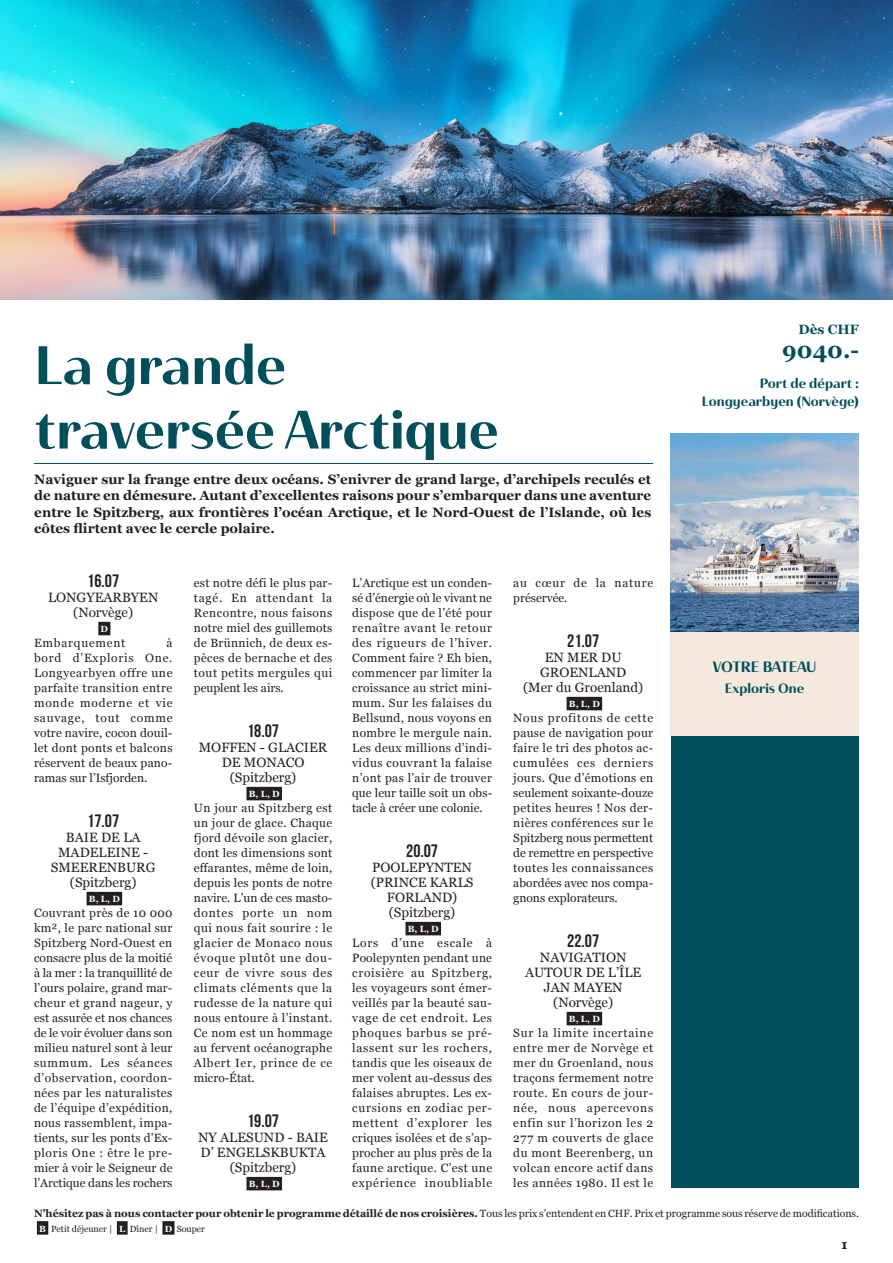
<style>
.page{position:relative;width:893px;height:1263px;background:#fff}
.page>*{position:absolute;margin:0;border:0;box-sizing:border-box;transform-origin:0 0}
.t1{font:54px/64.5px "Haboro Contrast Nor Bol";color:#004f5a}
.t2{font:700 22.5px "Georgia";color:#004f5a}
.t3{font:18px "Bebas Neue";color:#231f20}
.t4{font:15px "Haboro Contrast Nor Bol";letter-spacing:-.015em;color:#004f5a}
.t5{font:700 13.5px/16.2px "Georgia";color:#231f20;text-align:justify}
.t6{font:13.5px/15px "Georgia";color:#231f20;text-align:center}
.t7{font:13.5px/18px "Haboro Contrast Nor Bol";color:#004f5a;text-align:right}
.t8{font:700 13.5px "Georgia";color:#004f5a}
.t9{font:13.05px "Young Serif";color:#231f20}
.t10{font:12px/15px "Georgia";letter-spacing:.03em;color:#231f20;text-align:justify}
.t11{font:12px/15px "Georgia";letter-spacing:.06em;color:#231f20}
.t12{font:12px "Georgia";letter-spacing:.065em;color:#231f20}
.t13{font:700 10.5px "Georgia";color:#231f20}
.t14{font:700 9px "Georgia";color:#fff}
.t15{font:9px "Georgia";color:#231f20}
.s1{font-weight:400}
.s2{font-weight:700;color:#fff}
</style>
<div class="page">
<div style="left:37px;top:1221px;width:11px;height:14px;background:#231f20"></div>
<div style="left:117px;top:1221px;width:11px;height:14px;background:#231f20"></div>
<div style="left:162px;top:1221px;width:13px;height:14px;background:#231f20"></div>
<hr style="left:34px;top:463px;width:619px;height:1px;background:#004f5a">
<div style="left:246px;top:787px;width:36px;height:13px;background:#231f20"></div>
<div style="left:246px;top:1177px;width:36px;height:13px;background:#231f20"></div>
<div style="left:405px;top:922px;width:36px;height:13px;background:#231f20"></div>
<div style="left:98px;top:622px;width:12px;height:13px;background:#231f20"></div>
<div style="left:87px;top:892px;width:35px;height:13px;background:#231f20"></div>
<div style="left:567px;top:697px;width:35px;height:13px;background:#231f20"></div>
<div style="left:567px;top:1012px;width:35px;height:13px;background:#231f20"></div>
<img style="left:0;top:0;width:893px;height:299px">
<img style="left:670px;top:433px;width:189px;height:199px">
<div style="left:670px;top:632px;width:189px;height:104px;background:#f5e9dd"></div>
<div style="left:671px;top:736px;width:188px;height:451px;background:#004f5a"></div>
<h1 class="t1" style="left:34px;top:332px;width:466px">La grande traversée Arctique</h1>
<p class="t5" style="left:34px;top:471px;width:619px">Naviguer sur la frange entre deux océans. S’enivrer de grand large, d’archipels reculés et de nature en démesure. Autant d’excellentes raisons pour s’embarquer dans une aventure entre le Spitzberg, aux frontières l’océan Arctique, et le Nord-Ouest de l’Islande, où les côtes flirtent avec le cercle polaire.</p>
<h3 class="t3" style="left:87px;top:570px;width:33px">16.07</h3>
<p class="t6" style="left:48px;top:589px;width:112px">LONGYEARBYEN (Norvège)</p>
<p class="t14" style="left:101px;top:622px;width:9px">D</p>
<p class="t12" style="left:34px;top:634px;width:93px">Embarquement</p>
<p class="t10" style="left:34px;top:634px;width:140px;text-indent:132px">à bord d’Exploris One.<br>Longyearbyen offre une parfaite transition entre monde moderne et vie sauvage, tout comme votre navire, cocon douil&shy;let dont ponts et balcons réservent de beaux pano&shy;ramas sur l’Isfjorden.</p>
<h3 class="t3" style="left:87px;top:810px;width:33px">17.07</h3>
<p class="t6" style="left:51px;top:829px;width:106px">BAIE DE LA<br>MADELEINE -<br>SMEERENBURG (Spitzberg)</p>
<p class="t14" style="left:89px;top:892px;width:32px">B, L, D</p>
<p class="t10" style="left:34px;top:904px;width:140px">Couvrant près de 10 000 km², le parc national sur Spitzberg Nord-Ouest en consacre plus de la moitié à la mer : la tranquillité de l’ours polaire, grand mar&shy;cheur et grand nageur, y est assurée et nos chances de le voir évoluer dans son milieu naturel sont à leur summum. Les séances d’observation, coordon&shy;nées par les naturalistes de l’équipe d’expédition, nous rassemblent, impa&shy;tients, sur les ponts d’Ex&shy;ploris One : être le pre&shy;mier à voir le Seigneur de l’Arctique dans les rochers</p>
<p class="t10" style="left:194px;top:574px;width:140px">est notre défi le plus par&shy;tagé. En attendant la Rencontre, nous faisons notre miel des guillemots de Brünnich, de deux es&shy;pèces de bernache et des tout petits mergules qui peuplent les airs.</p>
<h3 class="t3" style="left:247px;top:720px;width:33px">18.07</h3>
<p class="t6" style="left:199px;top:739px;width:130px">MOFFEN - GLACIER<br>DE MONACO (Spitzberg)</p>
<p class="t14" style="left:249px;top:787px;width:32px">B, L, D</p>
<p class="t10" style="left:194px;top:799px;width:140px">Un jour au Spitzberg est un jour de glace. Chaque fjord dévoile son glacier, dont les dimensions sont effarantes, même de loin, depuis les ponts de notre navire. L’un de ces masto&shy;dontes porte un nom qui nous fait sourire : le glacier de Monaco nous évoque plutôt une dou&shy;ceur de vivre sous des climats cléments que la rudesse de la nature qui nous entoure à l’instant.<br>Ce nom est un hommage au fervent océanographe Albert Ier, prince de ce micro-État.</p>
<h3 class="t3" style="left:247px;top:1110px;width:33px">19.07</h3>
<p class="t6" style="left:198px;top:1129px;width:131px">NY ALESUND - BAIE<br>D’ ENGELSKBUKTA (Spitzberg)</p>
<p class="t14" style="left:249px;top:1177px;width:32px">B, L, D</p>
<p class="t10" style="left:352px;top:574px;width:141px">L’Arctique est un conden&shy;sé d’énergie où le vivant ne dispose que de l’été pour renaître avant le retour des rigueurs de l’hiver.<br>Comment faire ? Eh bien, commencer par limiter la croissance au strict mini&shy;mum. Sur les falaises du Bellsund, nous voyons en nombre le mergule nain.<br>Les deux millions d’indi&shy;vidus couvrant la falaise n’ont pas l’air de trouver que leur taille soit un obs&shy;tacle à créer une colonie.</p>
<h3 class="t3" style="left:406px;top:840px;width:33px">20.07</h3>
<p class="t6" style="left:371px;top:859px;width:104px">POOLEPYNTEN (PRINCE KARLS<br>FORLAND) (Spitzberg)</p>
<p class="t14" style="left:408px;top:922px;width:32px">B, L, D</p>
<p class="t10" style="left:352px;top:934px;width:141px">Lors d’une escale à Poolepynten pendant une croisière au Spitzberg, les voyageurs sont émer&shy;veillés par la beauté sau&shy;vage de cet endroit. Les phoques barbus se pré&shy;lassent sur les rochers, tandis que les oiseaux de mer volent au-dessus des falaises abruptes. Les ex&shy;cursions en zodiac per&shy;mettent d’explorer les criques isolées et de s’ap&shy;procher au plus près de la faune arctique. C’est une expérience inoubliable</p>
<p class="t11" style="left:513px;top:574px;width:141px">au cœur de la nature préservée.</p>
<h3 class="t3" style="left:567px;top:630px;width:33px">21.07</h3>
<p class="t6" style="left:523px;top:649px;width:122px">EN MER DU<br>GROENLAND<br>(Mer du Groenland)</p>
<p class="t14" style="left:569px;top:697px;width:32px">B, L, D</p>
<p class="t10" style="left:513px;top:709px;width:141px">Nous profitons de cette pause de navigation pour faire le tri des photos ac&shy;cumulées ces derniers jours. Que d’émotions en seulement soixante-douze petites heures ! Nos der&shy;nières conférences sur le Spitzberg nous permettent de remettre en perspective toutes les connaissances abordées avec nos compa&shy;gnons explorateurs.</p>
<h3 class="t3" style="left:567px;top:930px;width:33px">22.07</h3>
<p class="t6" style="left:525px;top:949px;width:118px">NAVIGATION<br>AUTOUR DE L’ÎLE<br>JAN MAYEN (Norvège)</p>
<p class="t14" style="left:569px;top:1012px;width:32px">B, L, D</p>
<p class="t10" style="left:513px;top:1024px;width:141px">Sur la limite incertaine entre mer de Norvège et mer du Groenland, nous traçons fermement notre route. En cours de jour&shy;née, nous apercevons enfin sur l’horizon les 2<br>277 m couverts de glace du mont Beerenberg, un volcan encore actif dans les années 1980. Il est le</p>
<p class="t8" style="left:799px;top:319px;width:62px">Dès CHF</p>
<h2 class="t2" style="left:782px;top:333px;width:78px">9040.-</h2>
<p class="t7" style="left:702px;top:374px;width:159px">Port de départ :<br>Longyearbyen (Norvège)</p>
<p class="t4" style="left:713px;top:657px;width:105px">VOTRE BATEAU</p>
<p class="t7" style="left:725px;top:679px;width:81px">Exploris One</p>
<p class="t13" style="left:34px;top:1205px;width:826px">N’hésitez pas à nous contacter pour obtenir le programme détaillé de nos croisières. <span class="s1">Tous les prix s’entendent en CHF. Prix et programme sous réserve de modifications.</span></p>
<p class="t15" style="left:39px;top:1222px;width:167px"><span class="s2">B</span> Petit déjeuner | <span class="s2">L</span> Dîner | <span class="s2">D</span> Souper</p>
<p class="t9" style="left:842px;top:1235px;width:7px">1</p>
</div>
